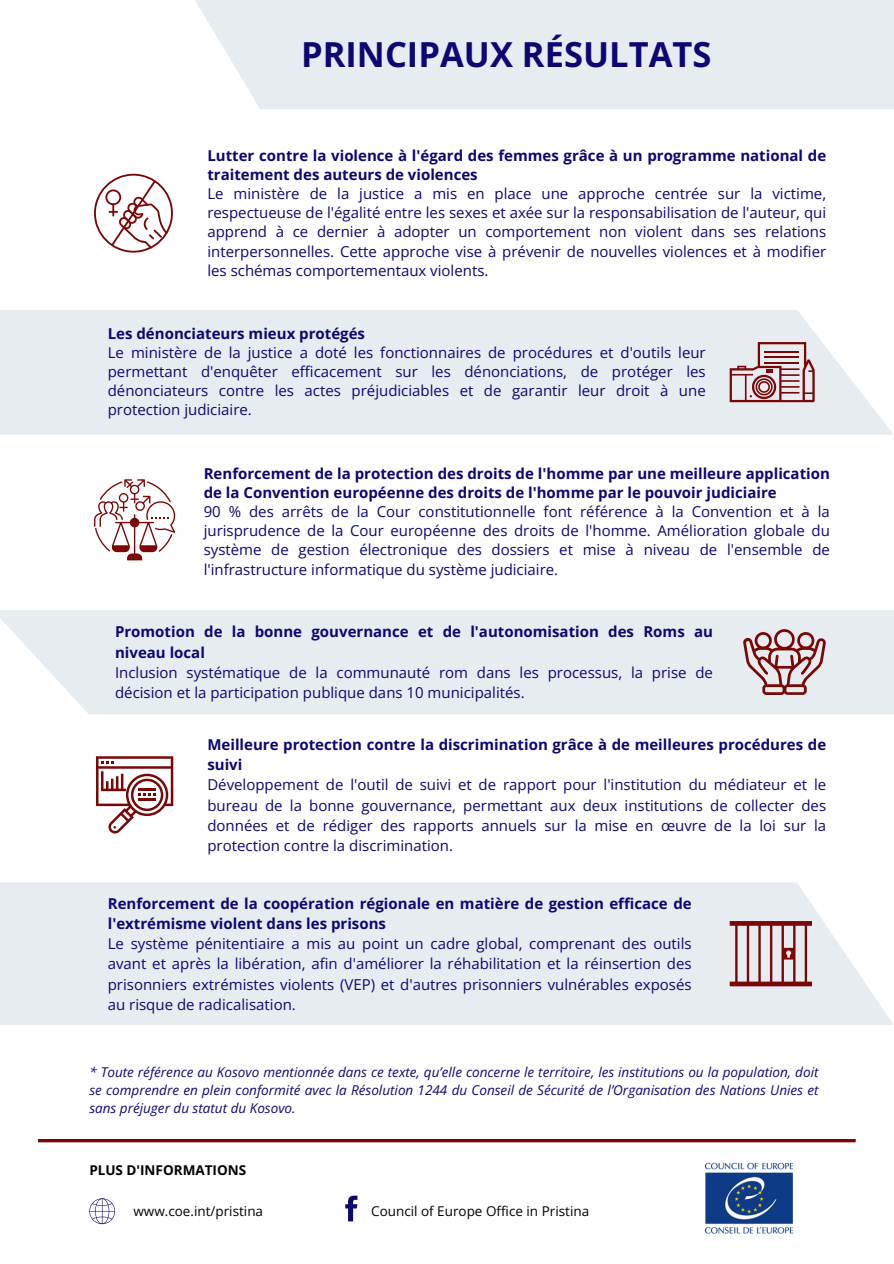
<style>
.page{position:relative;width:894px;height:1264px;background:#fff}
.page>*{position:absolute;margin:0;border:0;box-sizing:border-box;transform-origin:0 0}
.t1{font:700 34.5px "Open Sans";color:#0c0775}
.t2{font:15px/19.2px "Open Sans";color:#0c0775}
.t3{font:italic 13.5px/18px "Open Sans";color:#0c0775;text-align:justify}
.t4{font:13.5px "Open Sans";color:#000}
.t5{font:700 13.5px "Open Sans";color:#000}
.s1{font-weight:700}
</style>
<div class="page">
<div style="left:0;top:310px;width:893px;height:124px;background:#e6ecf0"></div>
<div style="left:0;top:610px;width:893px;height:104px;background:#e6ecf0"></div>
<div style="left:195px;top:0;width:698px;height:109px;background:#e6ecf0"></div>
<hr style="left:38px;top:1139px;width:817px;height:3px;background:#7b0606">
<div style="left:0;top:882px;width:893px;height:142px;background:#e6ecf0"></div>
<svg style="left:94px;top:174px;width:79px;height:78px"></svg>
<svg style="left:729px;top:342px;width:85px;height:60px;background:#c7aaad"></svg>
<hr style="left:764px;top:356px;width:35px;height:2px;background:#7b0606">
<hr style="left:764px;top:362px;width:35px;height:2px;background:#7b0606">
<hr style="left:764px;top:351px;width:35px;height:1px;background:#7b0606">
<svg style="left:94px;top:479px;width:81px;height:81px"></svg>
<svg style="left:743px;top:629px;width:82px;height:65px;background:#c4a4a7"></svg>
<svg style="left:96px;top:756px;width:77px;height:77px"></svg>
<svg style="left:729px;top:921px;width:82px;height:65px;background:#c2a0a2"></svg>
<img style="left:704px;top:1162px;width:90px;height:72px">
<svg style="left:89px;top:1198px;width:26px;height:25px"></svg>
<svg style="left:345px;top:1195px;width:12px;height:26px"></svg>
<h2 class="t1" style="left:301px;top:30px;width:412px">PRINCIPAUX RÉSULTATS</h2>
<h1 class="t2" style="left:207px;top:145px;width:620px"><span class="s1">Lutter contre la violence à l'égard des femmes grâce à un programme national de traitement des auteurs de violences<br></span>Le ministère de la justice a mis en place une approche centrée sur la victime, respectueuse de l'égalité entre les sexes et axée sur la responsabilisation de l'auteur, qui apprend à ce dernier à adopter un comportement non violent dans ses relations interpersonnelles. Cette approche vise à prévenir de nouvelles violences et à modifier les schémas comportementaux violents.</h1>
<h2 class="t2" style="left:108px;top:323px;width:599px"><span class="s1">Les dénonciateurs mieux protégés<br></span>Le ministère de la justice a doté les fonctionnaires de procédures et d'outils leur permettant d'enquêter efficacement sur les dénonciations, de protéger les dénonciateurs contre les actes préjudiciables et de garantir leur droit à une protection judiciaire.</h2>
<p class="t2" style="left:204px;top:463px;width:627px"><span class="s1">Renforcement de la protection des droits de l'homme par une meilleure application de la Convention européenne des droits de l'homme par le pouvoir judiciaire<br></span>90 % des arrêts de la Cour constitutionnelle font référence à la Convention et à la jurisprudence de la Cour européenne des droits de l'homme. Amélioration globale du système de gestion électronique des dossiers et mise à niveau de l'ensemble de l'infrastructure informatique du système judiciaire.</p>
<p class="t2" style="left:115px;top:621px;width:599px;line-height:20.2px"><span class="s1">Promotion de la bonne gouvernance et de l'autonomisation des Roms au niveau local<br></span>Inclusion systématique de la communauté rom dans les processus, la prise de décision et la participation publique dans 10 municipalités.</p>
<h2 class="t2" style="left:207px;top:734px;width:620px;line-height:20.2px"><span class="s1">Meilleure protection contre la discrimination grâce à de meilleures procédures de suivi<br></span>Développement de l'outil de suivi et de rapport pour l'institution du médiateur et le bureau de la bonne gouvernance, permettant aux deux institutions de collecter des données et de rédiger des rapports annuels sur la mise en œuvre de la loi sur la protection contre la discrimination.</h2>
<p class="t2" style="left:108px;top:892px;width:585px;line-height:20.2px"><span class="s1">Renforcement de la coopération régionale en matière de gestion efficace de l'extrémisme violent dans les prisons<br></span>Le système pénitentiaire a mis au point un cadre global, comprenant des outils avant et après la libération, afin d'améliorer la réhabilitation et la réinsertion des prisonniers extrémistes violents (VEP) et d'autres prisonniers vulnérables exposés au risque de radicalisation.</p>
<h2 class="t3" style="left:89px;top:1063px;width:730px">* Toute référence au Kosovo mentionnée dans ce texte, qu’elle concerne le territoire, les institutions ou la population, doit se comprendre en plein conformité avec la Résolution 1244 du Conseil de Sécurité de l’Organisation des Nations Unies et sans préjuger du statut du Kosovo.</h2>
<p class="t5" style="left:89px;top:1160px;width:158px">PLUS D'INFORMATIONS</p>
<p class="t4" style="left:133px;top:1201px;width:131px">www.coe.int/pristina</p>
<h2 class="t4" style="left:371px;top:1201px;width:219px">Council of Europe Office in Pristina</h2>
</div>
